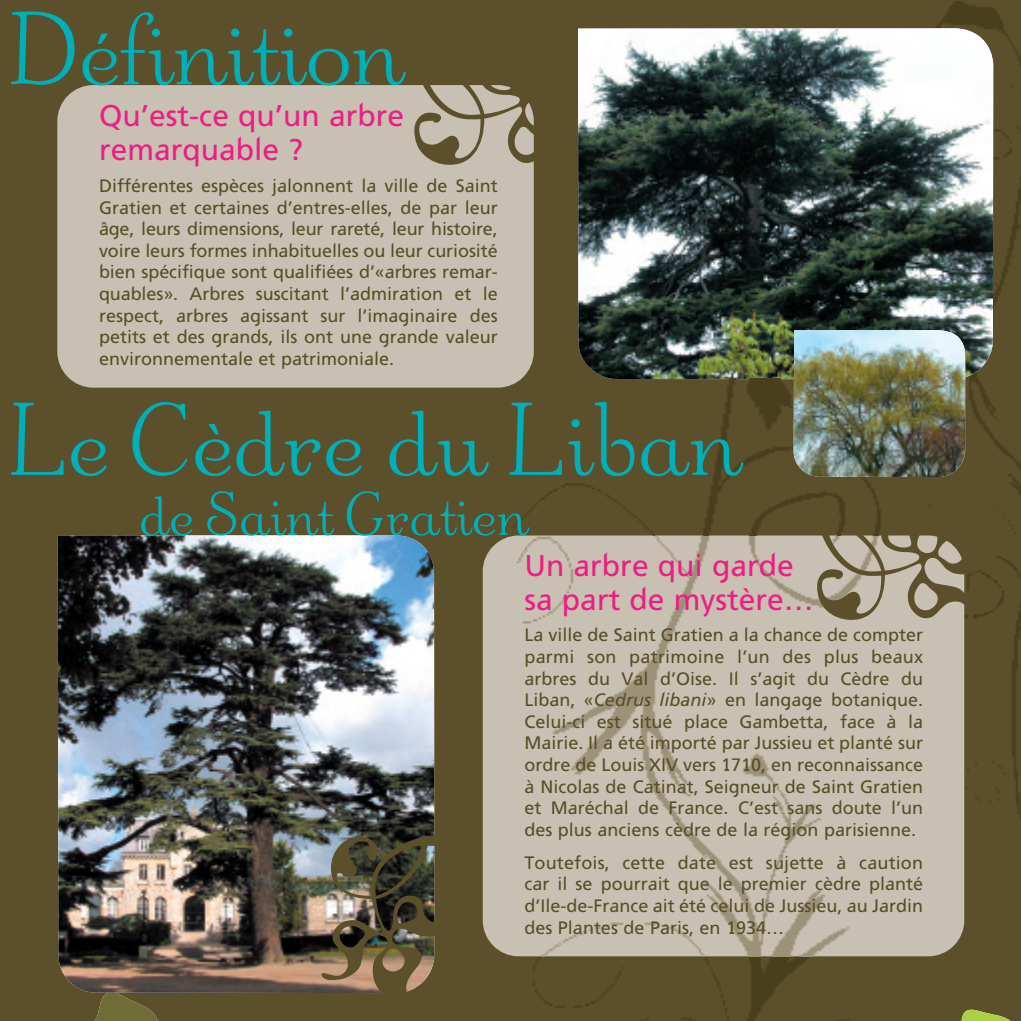
<style>
.page{position:relative;width:1021px;height:1021px;background:#fff}
.page>*{position:absolute;margin:0;border:0;box-sizing:border-box;transform-origin:0 0}
.t1{font:100px "OPTI Announcement";color:#00b0b9}
.t2{font:60px "OPTI Announcement";color:#00b0b9}
.t3{font:30px/34px "Freeway Roman 1";color:#ed1d84}
.t4{font:18px/21.6px "Freeway Roman 1";color:#594d28;text-align:justify}
.s1{font-family:"Freeway Roman";font-style:italic}
</style>
<div class="page">
<div style="left:1px;top:0;width:1019px;height:1020px;background:#5c4f2c"></div>
<svg style="left:964px;top:1007px;width:56px;height:13px"></svg>
<svg style="left:1px;top:990px;width:206px;height:30px;background:#60552e"></svg>
<img style="left:914px;top:2px;width:106px;height:842px">
<img style="left:513px;top:956px;width:451px;height:64px">
<svg style="left:482px;top:535px;width:31px;height:421px;background:#c0b8a8"></svg>
<div style="left:57px;top:85px;width:477px;height:302px;background:#c8c0b2"></div>
<svg style="left:413px;top:16px;width:194px;height:159px;background:#7c7054"></svg>
<img style="left:58px;top:535px;width:376px;height:458px">
<img style="left:322px;top:835px;width:141px;height:173px">
<img style="left:578px;top:28px;width:415px;height:351px">
<img style="left:513px;top:379px;width:451px;height:577px">
<svg style="left:688px;top:220px;width:316px;height:410px;background:#64624d"></svg>
<img style="left:793px;top:330px;width:172px;height:147px">
<h1 class="t1" style="left:6px;top:-5px;width:395px">Définition</h1>
<h3 class="t3" style="left:99px;top:99px;width:306px">Qu’est-ce qu’un arbre remarquable ?</h3>
<p class="t4" style="left:99px;top:175px;width:400px">Différentes espèces jalonnent la ville de Saint Gratien et certaines d’entres-elles, de par leur âge, leurs dimensions, leur rareté, leur histoire, voire leurs formes inhabituelles ou leur curiosité bien spécifique sont qualifiées d’«arbres remar&shy;quables». Arbres suscitant l’admiration et le respect, arbres agissant sur l’imaginaire des petits et des grands, ils ont une grande valeur environnementale et patrimoniale.</p>
<h1 class="t1" style="left:6px;top:386px;width:732px">Le Cèdre du Liban</h1>
<h2 class="t2" style="left:136px;top:481px;width:390px">de Saint Gratien</h2>
<h3 class="t3" style="left:524px;top:548px;width:291px">Un arbre qui garde sa part de mystère…</h3>
<p class="t4" style="left:524px;top:624px;width:400px">La ville de Saint Gratien a la chance de compter parmi son patrimoine l’un des plus beaux arbres du Val d’Oise. Il s’agit du Cèdre du Liban, «<span class="s1">Cedrus libani</span>» en langage botanique.<br>Celui-ci est situé place Gambetta, face à la Mairie. Il a été importé par Jussieu et planté sur ordre de Louis XIV vers 1710, en reconnaissance à Nicolas de Catinat, Seigneur de Saint Gratien et Maréchal de France. C’est sans doute l’un des plus anciens cèdre de la région parisienne.</p>
<p class="t4" style="left:524px;top:851px;width:400px">Toutefois, cette date est sujette à caution car il se pourrait que le premier cèdre planté d’Ile-de-France ait été celui de Jussieu, au Jardin des Plantes de Paris, en 1934…</p>
</div>
